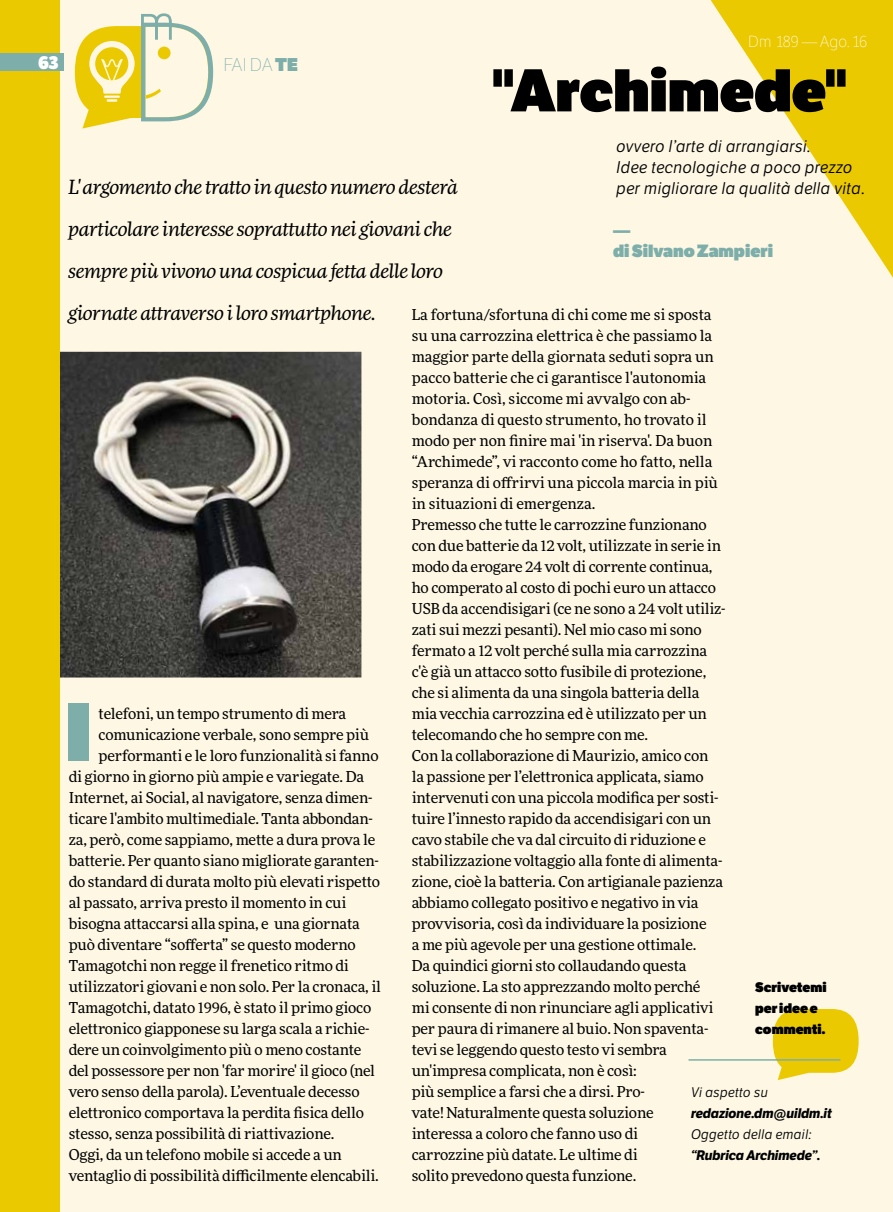
<style>
.page{position:relative;width:893px;height:1212px;background:#fff}
.page>*{position:absolute;margin:0;border:0;box-sizing:border-box;transform-origin:0 0}
.t1{font:800 79.8px "LFT Etica Display";color:#7eaea9}
.t2{font:800 58.5px "LFT Etica Display";color:#000}
.t3{font:italic 19.5px/42px "More Pro";letter-spacing:-.02em;color:#000}
.t4{font:100 18px "LFT Etica Display";color:#7eaea9}
.t5{font:800 18px "LFT Etica Display";color:#fff}
.t6{font:800 17.25px/21px "LFT Etica Display";color:#7eaea9}
.t7{font:italic 16.5px/21px "LFT Etica";letter-spacing:.025em;color:#000}
.t8{font:100 15.6px "LFT Etica Display";color:#fff}
.t9{font:15px/21px "More Pro";letter-spacing:-.01em;color:#000}
.t10{font:italic 700 13.5px "LFT Etica";letter-spacing:-.01em;color:#000}
.t11{font:italic 13.5px "LFT Etica";letter-spacing:.025em;color:#000}
.t12{font:800 13.5px/21px "LFT Etica Display";color:#000}
.s1{font-weight:800}
</style>
<div class="page">
<div style="left:58px;top:0;width:835px;height:1212px;background:#fdf7e4"></div>
<img style="left:59px;top:352px;width:302px;height:325px">
<div style="left:0;top:0;width:59px;height:1212px;background:#ebc900"></div>
<svg style="left:711px;top:0;width:182px;height:278px"></svg>
<div style="left:0;top:53px;width:64px;height:18px;background:#7eaea9"></div>
<svg style="left:773px;top:1009px;width:86px;height:71px"></svg>
<svg style="left:75px;top:13px;width:138px;height:116px"></svg>
<div style="left:158px;top:47px;width:13px;height:12px;background:#ebc900;border-radius:50%"></div>
<hr style="left:688px;top:1059px;width:152px;height:2px;background:#7eaea9">
<p class="t5" style="left:38px;top:51px;width:22px">63</p>
<p class="t8" style="left:748px;top:33px;width:121px">Dm 189 — Ago. 16</p>
<p class="t4" style="left:224px;top:55px;width:76px">FAI DA <span class="s1">TE</span></p>
<h2 class="t2" style="left:492px;top:54px;width:357px">"Archimede"</h2>
<p class="t7" style="left:617px;top:136px;width:250px">ovvero l’arte di arrangiarsi.<br>Idee tecnologiche a poco prezzo per migliorare la qualità della vita.</p>
<h3 class="t3" style="left:68px;top:165px;width:391px">L'argomento che tratto in questo numero desterà particolare interesse soprattutto nei giovani che sempre più vivono una cospicua fetta delle loro giornate attraverso i loro smartphone.</h3>
<p class="t6" style="left:613px;top:219px;width:162px">—<br>di Silvano Zampieri</p>
<p class="t9" style="left:412px;top:303px;width:315px">La fortuna/sfortuna di chi come me si sposta su una carrozzina elettrica è che passiamo la maggior parte della giornata seduti sopra un pacco batterie che ci garantisce l'autonomia motoria. Così, siccome mi avvalgo con ab&shy;bondanza di questo strumento, ho trovato il modo per non finire mai 'in riserva'. Da buon “Archimede”, vi racconto come ho fatto, nella speranza di offrirvi una piccola marcia in più in situazioni di emergenza.<br>Premesso che tutte le carrozzine funzionano con due batterie da 12 volt, utilizzate in serie in modo da erogare 24 volt di corrente continua, ho comperato al costo di pochi euro un attacco USB da accendisigari (ce ne sono a 24 volt utiliz&shy;zati sui mezzi pesanti). Nel mio caso mi sono fermato a 12 volt perché sulla mia carrozzina c'è già un attacco sotto fusibile di protezione, che si alimenta da una singola batteria della mia vecchia carrozzina ed è utilizzato per un telecomando che ho sempre con me.<br>Con la collaborazione di Maurizio, amico con<br>la passione per l’elettronica applicata, siamo intervenuti con una piccola modifica per sosti&shy;tuire l’innesto rapido da accendisigari con un cavo stabile che va dal circuito di riduzione e stabilizzazione voltaggio alla fonte di alimenta&shy;zione, cioè la batteria. Con artigianale pazienza abbiamo collegato positivo e negativo in via provvisoria, così da individuare la posizione<br>a me più agevole per una gestione ottimale.<br>Da quindici giorni sto collaudando questa soluzione. La sto apprezzando molto perché<br>mi consente di non rinunciare agli applicativi per paura di rimanere al buio. Non spaventa&shy;tevi se leggendo questo testo vi sembra un'impresa complicata, non è così:<br>più semplice a farsi che a dirsi. Pro-<br>vate! Naturalmente questa soluzione<br>interessa a coloro che fanno uso di<br>carrozzine più datate. Le ultime di<br>solito prevedono questa funzione.</p>
<h1 class="t1" style="left:66px;top:682px;width:27px">I</h1>
<p class="t9" style="left:99px;top:702px;width:249px">telefoni, un tempo strumento di mera</p>
<p class="t9" style="left:99px;top:723px;width:272px">comunicazione verbale, sono sempre più</p>
<p class="t9" style="left:99px;top:744px;width:281px">performanti e le loro funzionalità si fanno</p>
<p class="t9" style="left:69px;top:765px;width:297px">di giorno in giorno più ampie e variegate. Da</p>
<p class="t9" style="left:69px;top:786px;width:305px">Internet, ai Social, al navigatore, senza dimen-</p>
<p class="t9" style="left:69px;top:807px;width:306px">ticare l'ambito multimediale. Tanta abbondan-</p>
<p class="t9" style="left:69px;top:828px;width:308px">za, però, come sappiamo, mette a dura prova le</p>
<p class="t9" style="left:69px;top:849px;width:312px">batterie. Per quanto siano migliorate garanten-</p>
<p class="t9" style="left:69px;top:870px;width:313px">do standard di durata molto più elevati rispetto</p>
<p class="t9" style="left:69px;top:891px;width:279px">al passato, arriva presto il momento in cui</p>
<p class="t9" style="left:69px;top:912px;width:293px">bisogna attaccarsi alla spina, e una giornata</p>
<p class="t9" style="left:69px;top:933px;width:289px">può diventare “sofferta” se questo moderno</p>
<p class="t9" style="left:69px;top:954px;width:282px">Tamagotchi non regge il frenetico ritmo di</p>
<p class="t9" style="left:69px;top:975px;width:314px">utilizzatori giovani e non solo. Per la cronaca, il</p>
<p class="t9" style="left:69px;top:996px;width:304px">Tamagotchi, datato 1996, è stato il primo gioco</p>
<p class="t9" style="left:69px;top:1017px;width:302px">elettronico giapponese su larga scala a richie-</p>
<p class="t9" style="left:69px;top:1038px;width:294px">dere un coinvolgimento più o meno costante</p>
<p class="t9" style="left:69px;top:1059px;width:308px">del possessore per non 'far morire' il gioco (nel</p>
<p class="t9" style="left:69px;top:1080px;width:292px">vero senso della parola). L’eventuale decesso</p>
<p class="t9" style="left:69px;top:1101px;width:297px">elettronico comportava la perdita fisica dello</p>
<p class="t9" style="left:69px;top:1122px;width:267px">stesso, senza possibilità di riattivazione.</p>
<p class="t9" style="left:69px;top:1143px;width:275px">Oggi, da un telefono mobile si accede a un</p>
<p class="t9" style="left:69px;top:1164px;width:312px">ventaglio di possibilità difficilmente elencabili.</p>
<p class="t12" style="left:755px;top:977px;width:73px">Scrivetemi per idee e commenti.</p>
<p class="t11" style="left:691px;top:1084px;width:78px">Vi aspetto su</p>
<p class="t10" style="left:691px;top:1105px;width:142px">redazione.dm@uildm.it</p>
<p class="t11" style="left:691px;top:1126px;width:122px">Oggetto della email:</p>
<p class="t10" style="left:691px;top:1147px;width:131px">“Rubrica Archimede”.</p>
</div>
